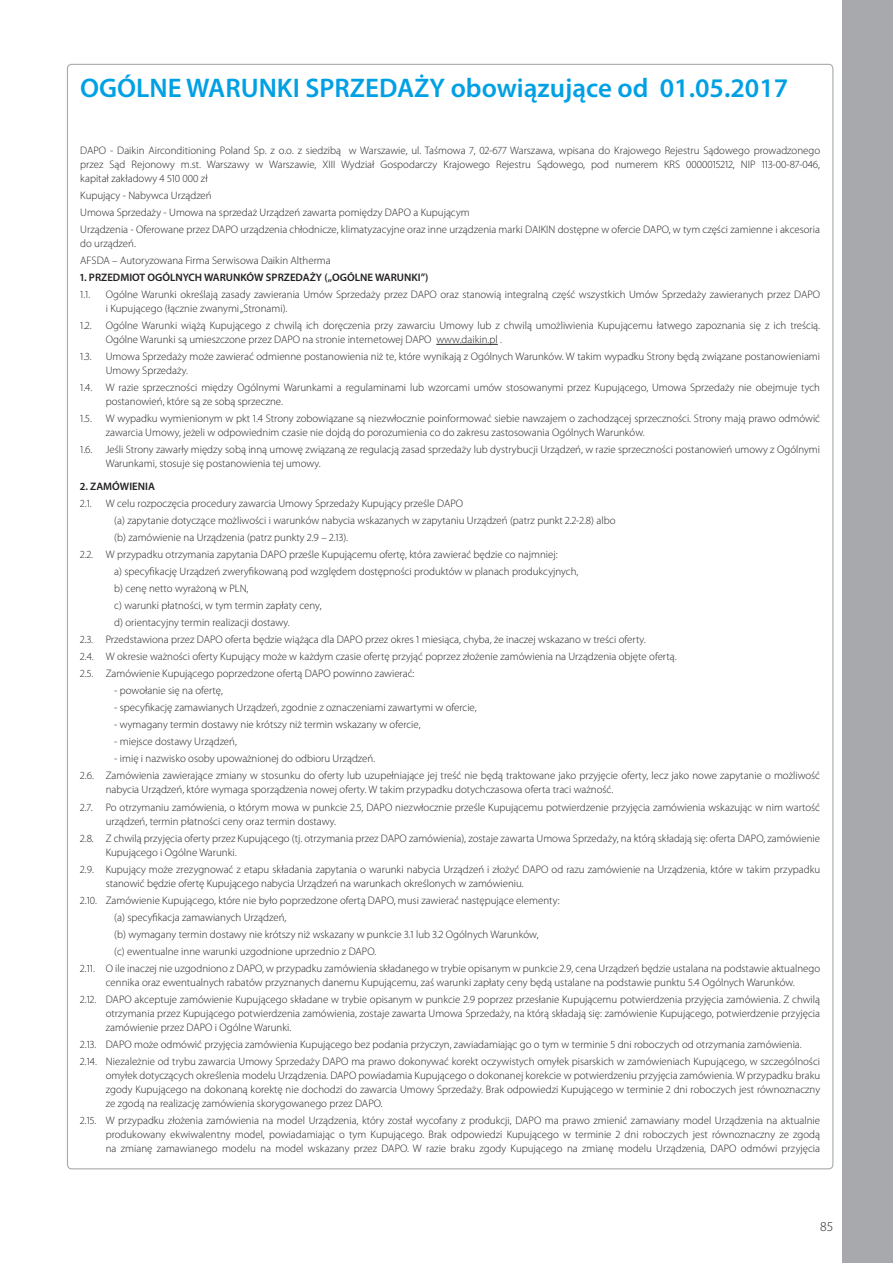
<style>
.page{position:relative;width:893px;height:1263px;background:#fff}
.page>*{position:absolute;margin:0;border:0;box-sizing:border-box;transform-origin:0 0}
.t1{font:600 27px "Myriad Pro";color:#00a0e4}
.t2{font:300 13.5px "Myriad Pro";color:#231f20}
.t3{font:300 10.8px/17px "Myriad Pro";color:#231f20}
.t4{font:600 10.8px "Myriad Pro";color:#231f20}
</style>
<div class="page">
<hr style="left:436px;top:344px;width:62px;height:1px;background:#231f20">
<div style="left:842px;top:0;width:51px;height:1263px;background:#a7a9ac"></div>
<h1 class="t1" style="left:80px;top:78px;width:710px">OGÓLNE WARUNKI SPRZEDAŻY obowiązujące od 01.05.2017</h1>
<p class="t3" style="left:80px;top:144px;width:741px;line-height:14.1px;text-align:justify">DAPO - Daikin Airconditioning Poland Sp. z o.o. z siedzibą w Warszawie, ul. Taśmowa 7, 02-677 Warszawa, wpisana do Krajowego Rejestru Sądowego prowadzonego przez Sąd Rejonowy m.st. Warszawy w Warszawie, XIII Wydział Gospodarczy Krajowego Rejestru Sądowego, pod numerem KRS 0000015212, NIP 113-00-87-046, kapitał zakładowy 4 510 000 zł</p>
<p class="t3" style="left:80px;top:188px;width:741px">Kupujący - Nabywca Urządzeń<br>Umowa Sprzedaży - Umowa na sprzedaż Urządzeń zawarta pomiędzy DAPO a Kupującym<br>Urządzenia - Oferowane przez DAPO urządzenia chłodnicze, klimatyzacyjne oraz inne urządzenia marki DAIKIN dostępne w ofercie DAPO, w tym części zamienne i akcesoria</p>
<p class="t3" style="left:80px;top:236px;width:252px">do urządzeń.<br>AFSDA – Autoryzowana Firma Serwisowa Daikin Altherma</p>
<p class="t4" style="left:80px;top:273px;width:350px">1. PRZEDMIOT OGÓLNYCH WARUNKÓW SPRZEDAŻY („OGÓLNE WARUNKI”)</p>
<p class="t3" style="left:80px;top:287px;width:12px">1.1.</p>
<p class="t3" style="left:106px;top:289px;width:716px;line-height:14.1px">Ogólne Warunki określają zasady zawierania Umów Sprzedaży przez DAPO oraz stanowią integralną część wszystkich Umów Sprzedaży zawieranych przez DAPO i Kupującego (łącznie zwanymi „Stronami).</p>
<p class="t3" style="left:80px;top:318px;width:13px">1.2.</p>
<p class="t3" style="left:106px;top:320px;width:716px;line-height:14px">Ogólne Warunki wiążą Kupującego z chwilą ich doręczenia przy zawarciu Umowy lub z chwilą umożliwienia Kupującemu łatwego zapoznania się z ich treścią.<br>Ogólne Warunki są umieszczone przez DAPO na stronie internetowej DAPO www.daikin.pl .</p>
<p class="t3" style="left:80px;top:349px;width:13px">1.3.</p>
<p class="t3" style="left:106px;top:351px;width:716px;line-height:14px">Umowa Sprzedaży może zawierać odmienne postanowienia niż te, które wynikają z Ogólnych Warunków. W takim wypadku Strony będą związane postanowieniami<br>Umowy Sprzedaży.</p>
<p class="t3" style="left:106px;top:382px;width:716px;line-height:14.1px;text-indent:-26px">1.4. W razie sprzeczności między Ogólnymi Warunkami a regulaminami lub wzorcami umów stosowanymi przez Kupującego, Umowa Sprzedaży nie obejmuje tych postanowień, które są ze sobą sprzeczne.</p>
<p class="t3" style="left:80px;top:411px;width:13px">1.5.</p>
<p class="t3" style="left:106px;top:413px;width:716px;line-height:14px">W wypadku wymienionym w pkt 1.4 Strony zobowiązane są niezwłocznie poinformować siebie nawzajem o zachodzącej sprzeczności. Strony mają prawo odmówić zawarcia Umowy, jeżeli w odpowiednim czasie nie dojdą do porozumienia co do zakresu zastosowania Ogólnych Warunków.</p>
<p class="t3" style="left:106px;top:444px;width:716px;line-height:14px;text-indent:-26px">1.6. Jeśli Strony zawarły między sobą inną umowę związaną ze regulacją zasad sprzedaży lub dystrybucji Urządzeń, w razie sprzeczności postanowień umowy z Ogólnymi<br>Warunkami, stosuje się postanowienia tej umowy.</p>
<p class="t4" style="left:80px;top:482px;width:76px">2. ZAMÓWIENIA</p>
<p class="t3" style="left:80px;top:496px;width:13px">2.1.</p>
<p class="t3" style="left:106px;top:496px;width:359px">W celu rozpoczęcia procedury zawarcia Umowy Sprzedaży Kupujący prześle DAPO</p>
<p class="t3" style="left:114px;top:513px;width:503px">(a) zapytanie dotyczące możliwości i warunków nabycia wskazanych w zapytaniu Urządzeń (patrz punkt 2.2-2.8) albo</p>
<p class="t3" style="left:114px;top:530px;width:235px">(b) zamówienie na Urządzenia (patrz punkty 2.9 – 2.13).</p>
<p class="t3" style="left:80px;top:547px;width:479px">2.2. W przypadku otrzymania zapytania DAPO prześle Kupującemu ofertę, która zawierać będzie co najmniej:</p>
<p class="t3" style="left:114px;top:564px;width:466px">a) specyfikację Urządzeń zweryfikowaną pod względem dostępności produktów w planach produkcyjnych,</p>
<p class="t3" style="left:114px;top:581px;width:136px">b) cenę netto wyrażoną w PLN,</p>
<p class="t3" style="left:114px;top:598px;width:209px">c) warunki płatności, w tym termin zapłaty ceny,</p>
<p class="t3" style="left:114px;top:615px;width:177px">d) orientacyjny termin realizacji dostawy.</p>
<p class="t3" style="left:80px;top:632px;width:567px">2.3. Przedstawiona przez DAPO oferta będzie wiążąca dla DAPO przez okres 1 miesiąca, chyba, że inaczej wskazano w treści oferty.</p>
<p class="t3" style="left:80px;top:649px;width:598px">2.4. W okresie ważności oferty Kupujący może w każdym czasie ofertę przyjąć poprzez złożenie zamówienia na Urządzenia objęte ofertą.</p>
<p class="t3" style="left:80px;top:666px;width:336px">2.5. Zamówienie Kupującego poprzedzone ofertą DAPO powinno zawierać:</p>
<p class="t3" style="left:114px;top:683px;width:110px">- powołanie się na ofertę,</p>
<p class="t3" style="left:114px;top:700px;width:364px">- specyfikację zamawianych Urządzeń, zgodnie z oznaczeniami zawartymi w ofercie,</p>
<p class="t3" style="left:114px;top:717px;width:308px">- wymagany termin dostawy nie krótszy niż termin wskazany w ofercie,</p>
<p class="t3" style="left:114px;top:734px;width:124px">- miejsce dostawy Urządzeń,</p>
<p class="t3" style="left:80px;top:751px;width:741px;text-indent:34px">- imię i nazwisko osoby upoważnionej do odbioru Urządzeń.<br>2.6. Zamówienia zawierające zmiany w stosunku do oferty lub uzupełniające jej treść nie będą traktowane jako przyjęcie oferty, lecz jako nowe zapytanie o możliwość</p>
<p class="t3" style="left:80px;top:782px;width:741px;text-indent:26px">nabycia Urządzeń, które wymaga sporządzenia nowej oferty. W takim przypadku dotychczasowa oferta traci ważność.<br>2.7. Po otrzymaniu zamówienia, o którym mowa w punkcie 2.5, DAPO niezwłocznie prześle Kupującemu potwierdzenie przyjęcia zamówienia wskazując w nim wartość</p>
<p class="t3" style="left:80px;top:813px;width:741px;text-indent:26px">urządzeń, termin płatności ceny oraz termin dostawy.<br>2.8. Z chwilą przyjęcia oferty przez Kupującego (tj. otrzymania przez DAPO zamówienia), zostaje zawarta Umowa Sprzedaży, na którą składają się: oferta DAPO, zamówienie</p>
<p class="t3" style="left:80px;top:844px;width:741px;text-indent:26px">Kupującego i Ogólne Warunki.<br>2.9. Kupujący może zrezygnować z etapu składania zapytania o warunki nabycia Urządzeń i złożyć DAPO od razu zamówienie na Urządzenia, które w takim przypadku</p>
<p class="t3" style="left:106px;top:876px;width:419px">stanowić będzie ofertę Kupującego nabycia Urządzeń na warunkach określonych w zamówieniu.</p>
<p class="t3" style="left:80px;top:893px;width:481px">2.10. Zamówienie Kupującego, które nie było poprzedzone ofertą DAPO, musi zawierać następujące elementy:</p>
<p class="t3" style="left:114px;top:910px;width:174px">(a) specyfikacja zamawianych Urządzeń,</p>
<p class="t3" style="left:114px;top:927px;width:426px">(b) wymagany termin dostawy nie krótszy niż wskazany w punkcie 3.1 lub 3.2 Ogólnych Warunków,</p>
<p class="t3" style="left:114px;top:944px;width:264px">(c) ewentualne inne warunki uzgodnione uprzednio z DAPO.</p>
<p class="t3" style="left:80px;top:961px;width:741px">2.11. O ile inaczej nie uzgodniono z DAPO, w przypadku zamówienia składanego w trybie opisanym w punkcie 2.9, cena Urządzeń będzie ustalana na podstawie aktualnego</p>
<p class="t3" style="left:80px;top:975px;width:741px;text-align:center">cennika oraz ewentualnych rabatów przyznanych danemu Kupującemu, zaś warunki zapłaty ceny będą ustalane na podstawie punktu 5.4 Ogólnych Warunków.<br>2.12. DAPO akceptuje zamówienie Kupującego składane w trybie opisanym w punkcie 2.9 poprzez przesłanie Kupującemu potwierdzenia przyjęcia zamówienia. Z chwilą</p>
<p class="t3" style="left:106px;top:1007px;width:716px;line-height:14.1px">otrzymania przez Kupującego potwierdzenia zamówienia, zostaje zawarta Umowa Sprzedaży, na którą składają się: zamówienie Kupującego, potwierdzenie przyjęcia zamówienie przez DAPO i Ogólne Warunki.</p>
<p class="t3" style="left:80px;top:1037px;width:741px">2.13. DAPO może odmówić przyjęcia zamówienia Kupującego bez podania przyczyn, zawiadamiając go o tym w terminie 5 dni roboczych od otrzymania zamówienia.<br>2.14. Niezależnie od trybu zawarcia Umowy Sprzedaży DAPO ma prawo dokonywać korekt oczywistych omyłek pisarskich w zamówieniach Kupującego, w szczególności</p>
<p class="t3" style="left:106px;top:1069px;width:716px;line-height:14.1px;text-align:justify">omyłek dotyczących określenia modelu Urządzenia. DAPO powiadamia Kupującego o dokonanej korekcie w potwierdzeniu przyjęcia zamówienia. W przypadku braku zgody Kupującego na dokonaną korektę nie dochodzi do zawarcia Umowy Sprzedaży. Brak odpowiedzi Kupującego w terminie 2 dni roboczych jest równoznaczny ze zgodą na realizację zamówienia skorygowanego przez DAPO.</p>
<p class="t3" style="left:106px;top:1114px;width:716px;line-height:14px;text-align:justify;text-indent:-26px">2.15. W przypadku złożenia zamówienia na model Urządzenia, który został wycofany z produkcji, DAPO ma prawo zmienić zamawiany model Urządzenia na aktualnie produkowany ekwiwalentny model, powiadamiając o tym Kupującego. Brak odpowiedzi Kupującego w terminie 2 dni roboczych jest równoznaczny ze zgodą na zmianę zamawianego modelu na model wskazany przez DAPO. W razie braku zgody Kupującego na zmianę modelu Urządzenia, DAPO odmówi przyjęcia</p>
<p class="t2" style="left:820px;top:1221px;width:15px">85</p>
</div>
